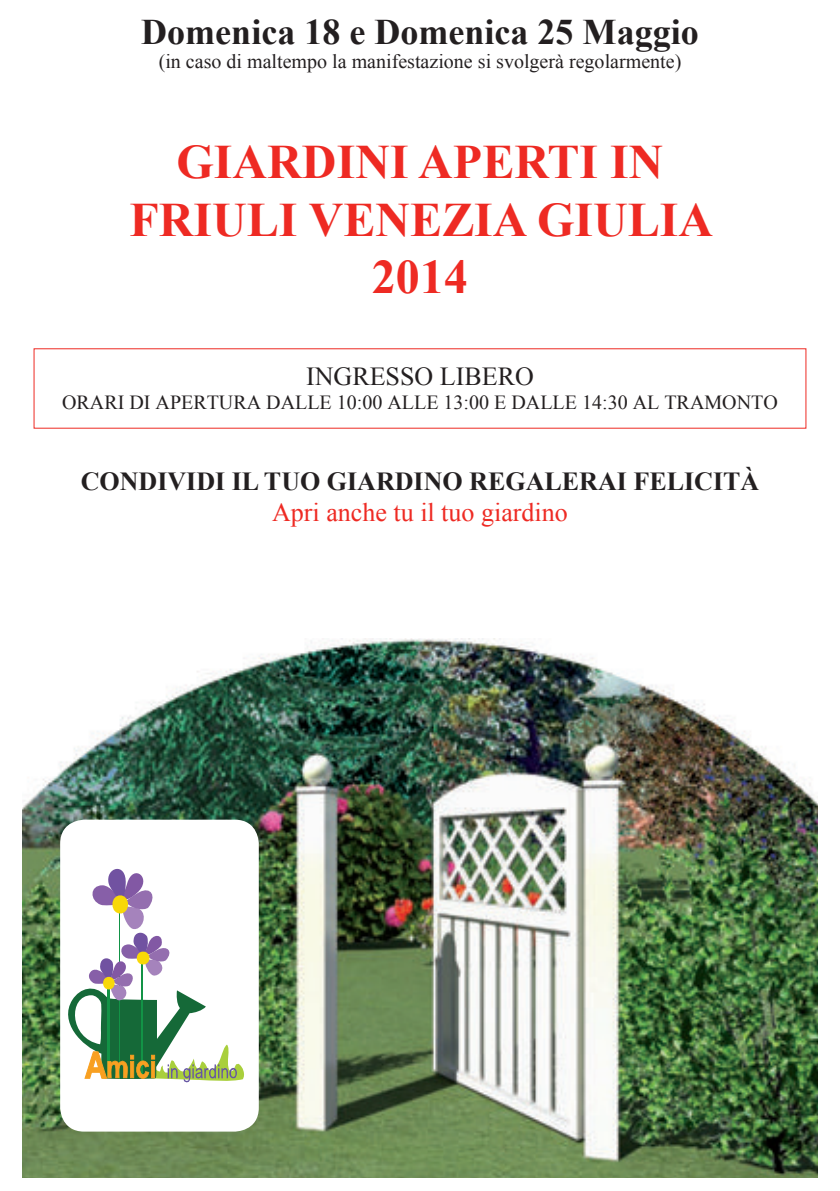
<style>
.page{position:relative;width:840px;height:1191px;background:#fff}
.page>*{position:absolute;margin:0;border:0;box-sizing:border-box;transform-origin:0 0}
.t1{font:700 48px/57.6px "Times New Roman";color:#ee2a23;text-align:center}
.t2{font:700 36px "Times New Roman";color:#231f20}
.t3{font:700 26px "Times New Roman";color:#231f20}
.t4{font:26px "Times New Roman";color:#ee2a23}
.t5{font:26px "Times New Roman";color:#231f20}
.t6{font:20px "Times New Roman";color:#231f20}
</style>
<div class="page">
<img style="left:23px;top:638px;width:793px;height:539px">
<div style="left:60px;top:819px;width:199px;height:312px;background:#fff;border-radius:24px"></div>
<svg style="left:58px;top:860px;width:186px;height:222px"></svg>
<h2 class="t2" style="left:141px;top:12px;width:558px">Domenica 18 e Domenica 25 Maggio</h2>
<p class="t6" style="left:159px;top:50px;width:524px">(in caso di maltempo la manifestazione si svolgerà regolarmente)</p>
<h1 class="t1" style="left:129px;top:133px;width:585px">GIARDINI APERTI IN<br>FRIULI VENEZIA GIULIA<br>2014</h1>
<h3 class="t5" style="left:306px;top:362px;width:229px">INGRESSO LIBERO</h3>
<p class="t6" style="left:62px;top:391px;width:716px">ORARI DI APERTURA DALLE 10:00 ALLE 13:00 E DALLE 14:30 AL TRAMONTO</p>
<h3 class="t3" style="left:81px;top:467px;width:679px">CONDIVIDI IL TUO GIARDINO REGALERAI FELICITÀ</h3>
<h3 class="t4" style="left:272px;top:498px;width:297px">Apri anche tu il tuo giardino</h3>
</div>
